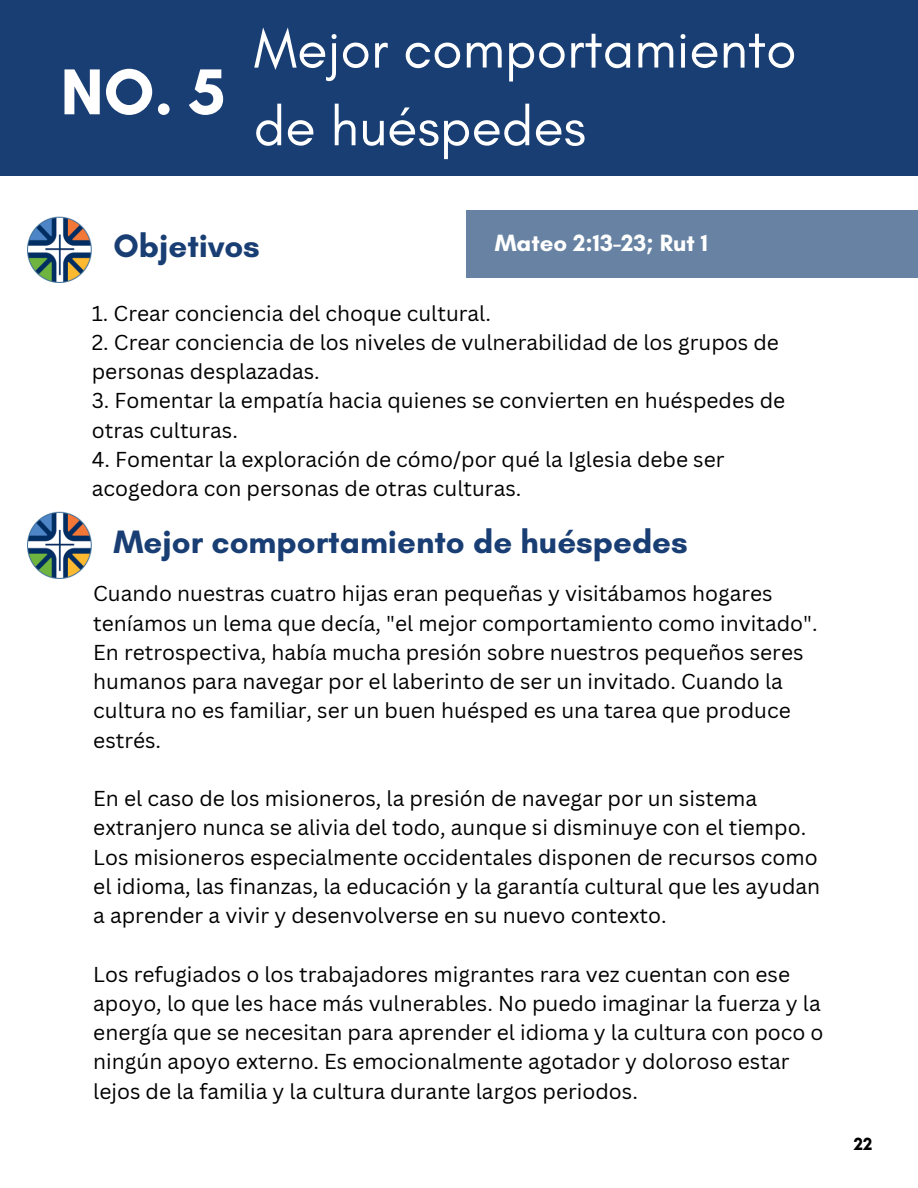
<style>
.page{position:relative;width:918px;height:1188px;background:#fff}
.page>*{position:absolute;margin:0;border:0;box-sizing:border-box;transform-origin:0 0}
.t1{font:700 66px "Glacial Indifference";color:#fff}
.t2{font:55.5px/77.7px "Glacial Indifference";color:#fff}
.t3{font:700 33px "Glacial Indifference";color:#193e74}
.t4{font:700 24px "Glacial Indifference";color:#fff}
.t5{font:21px/29.2px "Canva Sans";color:#000}
.t6{font:700 18px "Glacial Indifference";color:#000}
</style>
<div class="page">
<div style="left:0;top:0;width:918px;height:176px;background:#193e74"></div>
<img style="left:27px;top:216px;width:65px;height:67px">
<img style="left:28px;top:511px;width:64px;height:67px">
<div style="left:467px;top:210px;width:451px;height:68px;background:#6782a2"></div>
<h1 class="t1" style="left:61px;top:52px;width:166px">NO. 5</h1>
<h2 class="t2" style="left:254px;top:9px;width:544px">Mejor comportamiento de huéspedes</h2>
<h3 class="t3" style="left:114px;top:226px;width:148px">Objetivos</h3>
<p class="t5" style="left:92px;top:298px;width:401px">1. Crear conciencia del choque cultural.</p>
<p class="t5" style="left:92px;top:327px;width:689px">2. Crear conciencia de los niveles de vulnerabilidad de los grupos de personas desplazadas.</p>
<p class="t5" style="left:92px;top:386px;width:695px">3. Fomentar la empatía hacia quienes se convierten en huéspedes de otras culturas.</p>
<p class="t5" style="left:92px;top:444px;width:634px">4. Fomentar la exploración de cómo/por qué la Iglesia debe ser acogedora con personas de otras culturas.</p>
<p class="t4" style="left:495px;top:228px;width:215px">Mateo 2:13-23; Rut 1</p>
<h3 class="t3" style="left:114px;top:521px;width:576px">Mejor comportamiento de huéspedes</h3>
<p class="t5" style="left:93px;top:578px;width:726px">Cuando nuestras cuatro hijas eran pequeñas y visitábamos hogares teníamos un lema que decía, "el mejor comportamiento como invitado".<br>En retrospectiva, había mucha presión sobre nuestros pequeños seres humanos para navegar por el laberinto de ser un invitado. Cuando la cultura no es familiar, ser un buen huésped es una tarea que produce estrés.</p>
<p class="t5" style="left:93px;top:783px;width:728px">En el caso de los misioneros, la presión de navegar por un sistema extranjero nunca se alivia del todo, aunque si disminuye con el tiempo.<br>Los misioneros especialmente occidentales disponen de recursos como el idioma, las finanzas, la educación y la garantía cultural que les ayudan a aprender a vivir y desenvolverse en su nuevo contexto.</p>
<p class="t5" style="left:93px;top:959px;width:732px">Los refugiados o los trabajadores migrantes rara vez cuentan con ese apoyo, lo que les hace más vulnerables. No puedo imaginar la fuerza y la energía que se necesitan para aprender el idioma y la cultura con poco o ningún apoyo externo. Es emocionalmente agotador y doloroso estar lejos de la familia y la cultura durante largos periodos.</p>
<p class="t6" style="left:854px;top:1132px;width:20px">22</p>
</div>
